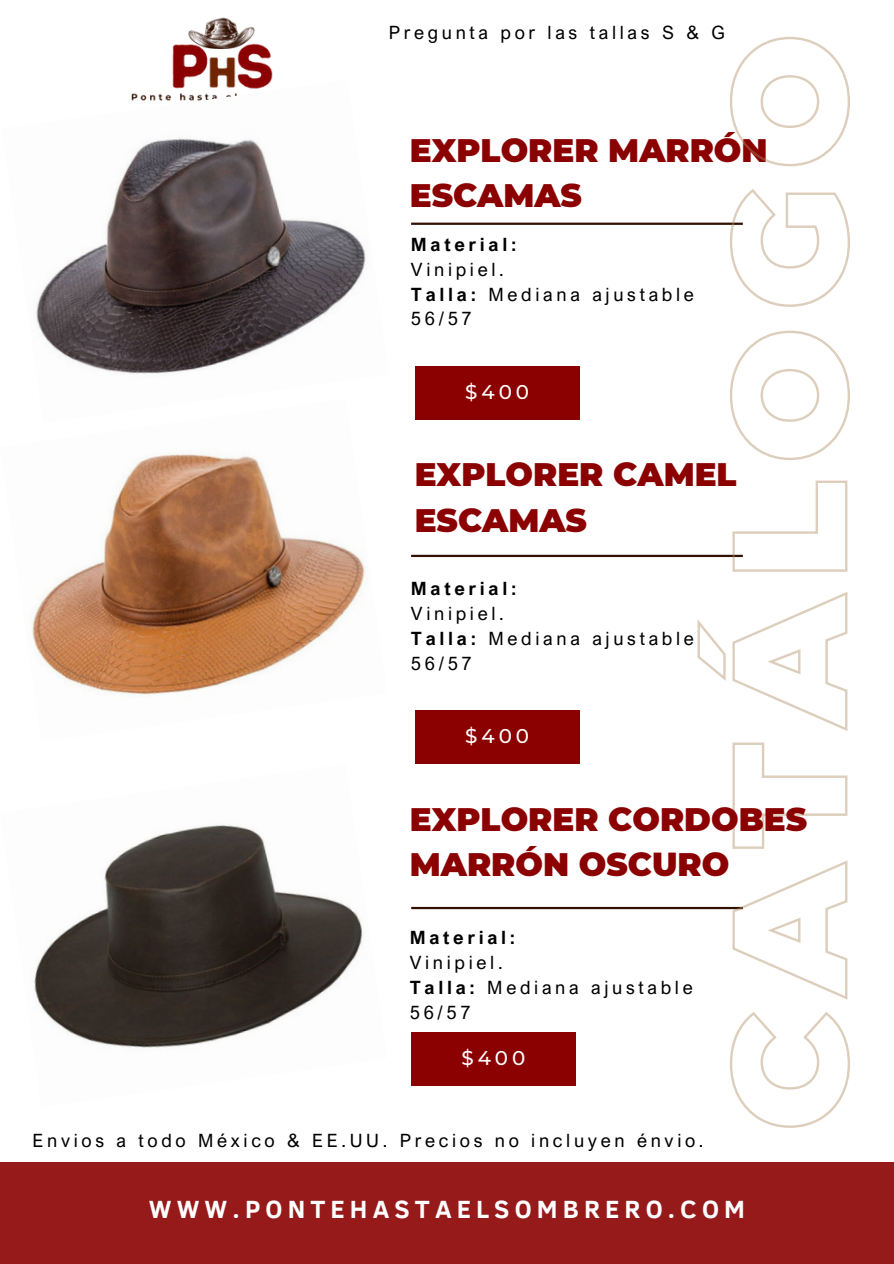
<style>
.page{position:relative;width:894px;height:1264px;background:#fff}
.page>*{position:absolute;margin:0;border:0;box-sizing:border-box;transform-origin:0 0}
.t1{font:900 32.55px/45px "Montserrat";color:#8b0000}
.t2{font:700 25.5px "Clear Sans";letter-spacing:.2em;color:#fff}
.t3{font:500 19.8px "Montserrat";letter-spacing:.2em;color:#fff}
.t4{font:18.3px/24.8px "Arial Nova";letter-spacing:.2em;color:#000}
.t5{font:700 18.3px "Arial Nova";letter-spacing:.2em;color:#000}
.s1{font-weight:700}
</style>
<div class="page">
<div style="left:0;top:1162px;width:893px;height:101px;background:#961a1a"></div>
<hr style="left:411px;top:223px;width:331px;height:2px;background:#321000">
<div style="left:414px;top:366px;width:165px;height:53px;background:#8b0000"></div>
<hr style="left:411px;top:555px;width:331px;height:2px;background:#321000">
<hr style="left:411px;top:906px;width:331px;height:3px;background:#321000">
<img style="left:172px;top:17px;width:101px;height:63px">
<div style="left:414px;top:710px;width:165px;height:54px;background:#8b0000"></div>
<div style="left:411px;top:1032px;width:164px;height:54px;background:#8b0000"></div>
<img style="left:36px;top:80px;width:330px;height:294px">
<svg style="left:695px;top:36px;width:155px;height:1092px"></svg>
<img style="left:32px;top:453px;width:334px;height:244px">
<img style="left:34px;top:825px;width:329px;height:223px">
<p class="t4" style="left:388px;top:20px;width:338px">Pregunta por las tallas S &amp; G</p>
<p class="t1" style="left:409px;top:127px;width:359px">EXPLORER MARRÓN<br>ESCAMAS</p>
<p class="t5" style="left:411px;top:233px;width:107px">Material:</p>
<p class="t4" style="left:411px;top:257px;width:94px">Vinipiel.</p>
<p class="t4" style="left:411px;top:281px;width:284px"><span class="s1">Talla:</span> Mediana ajustable<br>56/57</p>
<p class="t3" style="left:465px;top:379px;width:65px">$400</p>
<p class="t1" style="left:414px;top:452px;width:323px">EXPLORER CAMEL<br>ESCAMAS</p>
<h2 class="t5" style="left:411px;top:577px;width:107px">Material:</h2>
<p class="t4" style="left:411px;top:601px;width:94px">Vinipiel.</p>
<p class="t4" style="left:411px;top:625px;width:284px"><span class="s1">Talla:</span> Mediana ajustable<br>56/57</p>
<h1 class="t3" style="left:465px;top:724px;width:65px">$400</h1>
<h2 class="t1" style="left:409px;top:796px;width:398px">EXPLORER CORDOBES<br>MARRÓN OSCURO</h2>
<p class="t5" style="left:409px;top:926px;width:107px">Material:</p>
<h4 class="t4" style="left:409px;top:949px;width:94px">Vinipiel.</h4>
<p class="t4" style="left:409px;top:974px;width:284px"><span class="s1">Talla:</span> Mediana ajustable<br>56/57</p>
<p class="t3" style="left:461px;top:1046px;width:65px">$400</p>
<h4 class="t4" style="left:33px;top:1127px;width:672px">Envios a todo México &amp; EE.UU. Precios no incluyen énvio.</h4>
<p class="t2" style="left:149px;top:1190px;width:597px">WWW.PONTEHASTAELSOMBRERO.COM</p>
</div>
